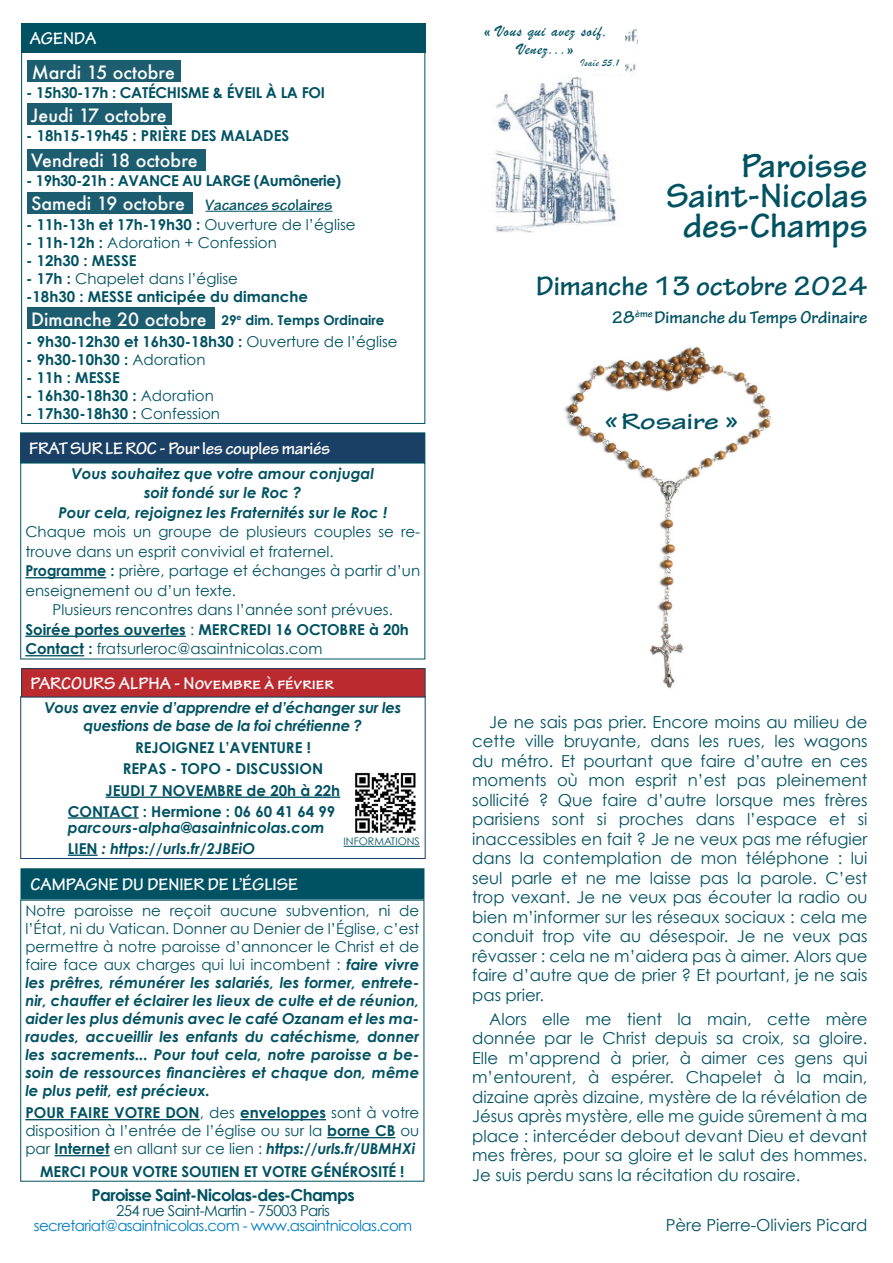
<style>
.page{position:relative;width:893px;height:1263px;background:#fff}
.page>*{position:absolute;margin:0;border:0;box-sizing:border-box;transform-origin:0 0}
.t1{font:700 36px/30px "Tekton Pro";color:#005262;text-align:right}
.t2{font:700 28.5px "Tekton Pro";color:#005262}
.t3{font:700 expanded 24px "Tekton Pro";color:#005262}
.t4{font:700 18px "Tekton Pro";color:#fff}
.t5{font:700 18px "Tekton Pro";letter-spacing:-.02em;color:#fff}
.t6{font:700 18px "Tekton Pro";color:#005262}
.t7{font:500 17.85px "Futura";color:#fff}
.t8{font:16.5px/19.5px "Century Gothic";color:#005262;text-align:justify}
.t9{font:700 16.5px "Century Gothic";letter-spacing:-.04em;color:#005262}
.t10{font:16.5px/18px "Brush Script";letter-spacing:.04em;color:#005262;text-align:center}
.t11{font:700 16.5px "Tekton Pro";color:#005262}
.t12{font:italic 700 15px/18px "Century Gothic";color:#005262;text-align:center}
.t13{font:700 15px/20.7px "Century Gothic";color:#005262}
.t14{font:15px/18px "Century Gothic";color:#005262;text-align:justify}
.t15{font:italic 700 15px/18px "Century Gothic";letter-spacing:-.02em;color:#005262;text-align:center}
.t16{font:15px "Century Gothic";letter-spacing:-.04em;color:#007dc2}
.t17{font:700 15px "Century Gothic";letter-spacing:-.03em;color:#005262}
.t18{font:700 15px "Century Gothic";letter-spacing:-.02em;color:#005262}
.t19{font:15px "Century Gothic";letter-spacing:-.04em;color:#005262}
.t20{font:700 13.5px "Century Gothic";color:#005262}
.t21{font:10.5px "Century Gothic";color:#005262}
.t22{font:10.5px "Brush Script";letter-spacing:.04em;color:#005262}
.s1{font-weight:400}
.s2{font-weight:700}
.s3{font-style:normal}
.s4{font-weight:400;font-style:normal}
.s5{font-weight:700;font-style:italic}
.s6{font-stretch:normal}
</style>
<div class="page">
<img style="left:492px;top:29px;width:146px;height:204px">
<div style="left:466px;top:22px;width:159px;height:50px;background:#fff"></div>
<div style="left:21px;top:52px;width:404px;height:372px;border:1px solid #005262"></div>
<div style="left:21px;top:23px;width:405px;height:29px;background:#005262"></div>
<div style="left:27px;top:308px;width:187px;height:21px;background:#1d5d70"></div>
<div style="left:28px;top:61px;width:153px;height:21px;background:#1d5d70"></div>
<div style="left:27px;top:104px;width:145px;height:21px;background:#1d5d70"></div>
<div style="left:27px;top:192px;width:166px;height:21px;background:#1d5d70"></div>
<div style="left:27px;top:149px;width:179px;height:22px;background:#1d5d70"></div>
<div style="left:21px;top:433px;width:404px;height:30px;background:#1a4065"></div>
<div style="left:20px;top:433px;width:405px;height:30px;border:1px solid #005262"></div>
<hr style="left:25px;top:577px;width:81px;height:1px;background:#005262">
<hr style="left:25px;top:635px;width:161px;height:2px;background:#005262">
<hr style="left:25px;top:655px;width:59px;height:1px;background:#005262">
<div style="left:21px;top:869px;width:403px;height:30px;background:#005262"></div>
<div style="left:21px;top:868px;width:403px;height:31px;border:2px solid #005262"></div>
<hr style="left:25px;top:1119px;width:175px;height:1px;background:#005262">
<hr style="left:240px;top:1119px;width:86px;height:1px;background:#005262">
<hr style="left:327px;top:1137px;width:68px;height:1px;background:#005262">
<hr style="left:54px;top:1155px;width:56px;height:1px;background:#005262">
<img style="left:564px;top:347px;width:208px;height:341px">
<hr style="left:206px;top:211px;width:127px;height:1px;background:#005262">
<hr style="left:106px;top:796px;width:234px;height:2px;background:#005262">
<hr style="left:68px;top:817px;width:71px;height:2px;background:#005262">
<hr style="left:68px;top:854px;width:30px;height:2px;background:#005262">
<div style="left:20px;top:696px;width:406px;height:163px;border:1px solid #1a4065"></div>
<div style="left:22px;top:669px;width:403px;height:28px;background:#bb2a2f"></div>
<div style="left:21px;top:668px;width:405px;height:29px;border:1px solid #1b405b"></div>
<hr style="left:344px;top:846px;width:76px;height:1px;background:#005262">
<img style="left:355px;top:773px;width:61px;height:60px">
<p class="t4" style="left:30px;top:27px;width:68px">AGENDA</p>
<p class="t7" style="left:32px;top:60px;width:145px">Mardi 15 octobre</p>
<p class="t7" style="left:31px;top:103px;width:137px">Jeudi 17 octobre</p>
<p class="t18" style="left:26px;top:83px;width:300px">- 15h30-17h : CATÉCHISME &amp; ÉVEIL À LA FOI</p>
<p class="t13" style="left:26px;top:125px;width:265px">- 18h15-19h45 : PRIÈRE DES MALADES</p>
<p class="t17" style="left:26px;top:171px;width:316px">- 19h30-21h : AVANCE AU LARGE (Aumônerie)</p>
<p class="t13" style="left:26px;top:214px;width:331px">- 11h-13h et 17h-19h30 : <span class="s1">Ouverture de l’église</span></p>
<p class="t14" style="left:26px;top:234px;width:252px"><span class="s2">- 11h-12h :</span> Adoration + Confession</p>
<p class="t13" style="left:26px;top:250px;width:112px">- 12h30 : MESSE</p>
<p class="t13" style="left:26px;top:269px;width:283px;line-height:18px">- 17h : <span class="s1">Chapelet dans l’église<br></span>-18h30 : MESSE anticipée du dimanche</p>
<p class="t20" style="left:221px;top:311px;width:164px">29<sup>e</sup> dim. Temps Ordinaire</p>
<p class="t13" style="left:26px;top:331px;width:373px">- 9h30-12h30 et 16h30-18h30 : <span class="s1">Ouverture de l’église</span></p>
<p class="t13" style="left:26px;top:349px;width:181px">- 9h30-10h30 : <span class="s1">Adoration</span></p>
<p class="t13" style="left:26px;top:367px;width:95px">- 11h : MESSE</p>
<p class="t13" style="left:26px;top:385px;width:189px">- 16h30-18h30 : <span class="s1">Adoration</span></p>
<p class="t13" style="left:26px;top:403px;width:195px">- 17h30-18h30 : <span class="s1">Confession</span></p>
<p class="t7" style="left:31px;top:149px;width:168px">Vendredi 18 octobre</p>
<p class="t7" style="left:31px;top:191px;width:155px">Samedi 19 octobre</p>
<p class="t11" style="left:206px;top:195px;width:128px">Vacances scolaires</p>
<p class="t7" style="left:31px;top:307px;width:177px">Dimanche 20 octobre</p>
<p class="t5" style="left:29px;top:438px;width:302px">FRAT SUR LE ROC - Pour les couples mariés</p>
<p class="t12" style="left:58px;top:463px;width:330px;line-height:19.5px">Vous souhaitez que votre amour conjugal soit fondé sur le Roc ?<br>Pour cela, rejoignez les Fraternités sur le Roc !</p>
<p class="t14" style="left:25px;top:523px;width:396px">Chaque mois un groupe de plusieurs couples se re-</p>
<p class="t14" style="left:25px;top:542px;width:310px">trouve dans un esprit convivial et fraternel.</p>
<p class="t14" style="left:25px;top:562px;width:396px"><span class="s2">Programme :</span> prière, partage et échanges à partir d’un</p>
<p class="t14" style="left:25px;top:581px;width:212px">enseignement ou d’un texte.</p>
<p class="t14" style="left:53px;top:601px;width:342px">Plusieurs rencontres dans l’année sont prévues.</p>
<p class="t13" style="left:25px;top:619px;width:385px">Soirée portes ouvertes <span class="s1">:</span> MERCREDI 16 OCTOBRE à 20h</p>
<p class="t14" style="left:25px;top:640px;width:299px"><span class="s2">Contact :</span> fratsurleroc@asaintnicolas.com</p>
<p class="t4" style="left:31px;top:673px;width:305px">PARCOURS ALPHA - Novembre à février</p>
<p class="t15" style="left:44px;top:698px;width:358px">Vous avez envie d’apprendre et d’échanger sur les questions de base de la foi chrétienne ?</p>
<p class="t13" style="left:123px;top:737px;width:202px;text-align:center">REJOIGNEZ L’AVENTURE !<br>REPAS - TOPO - DISCUSSION</p>
<p class="t13" style="left:68px;top:780px;width:274px;text-indent:38px">JEUDI 7 NOVEMBRE de 20h à 22h<br>CONTACT : Hermione : 06 60 41 64 99</p>
<p class="t12" style="left:68px;top:817px;width:258px;line-height:20.7px;text-align:left">parcours-alpha@asaintnicolas.com<br><span class="s3">LIEN</span> : https://urls.fr/2JBEiO</p>
<p class="t21" style="left:344px;top:835px;width:78px">INFORMATIONS</p>
<p class="t4" style="left:31px;top:874px;width:269px">CAMPAGNE DU DENIER DE L’ÉGLISE</p>
<p class="t12" style="left:25px;top:901px;width:395px;text-align:justify"><span class="s4">Notre paroisse ne reçoit aucune subvention, ni de l’État, ni du Vatican. Donner au Denier de l’Église, c’est permettre à notre paroisse d’annoncer le Christ et de faire face aux charges qui lui incombent :</span> faire vivre les prêtres, rémunérer les salariés, les former, entrete&shy;nir, chauffer et éclairer les lieux de culte et de réunion, aider les plus démunis avec le café Ozanam et les ma&shy;raudes, accueillir les enfants du catéchisme, donner les sacrements... Pour tout cela, notre paroisse a be&shy;soin de ressources financières et chaque don, même le plus petit, est précieux.</p>
<p class="t14" style="left:25px;top:1104px;width:395px"><span class="s2">POUR FAIRE VOTRE DON</span>, des <span class="s2">enveloppes</span> sont à votre disposition à l’entrée de l’église ou sur la <span class="s2">borne CB</span> ou par <span class="s2">Internet</span> en allant sur ce lien : <span class="s5">https://urls.fr/UBMHXi</span></p>
<p class="t13" style="left:40px;top:1160px;width:366px">MERCI POUR VOTRE SOUTIEN ET VOTRE GÉNÉROSITÉ !</p>
<p class="t9" style="left:92px;top:1185px;width:265px">Paroisse Saint-Nicolas-des-Champs</p>
<p class="t19" style="left:116px;top:1202px;width:215px">254 rue Saint-Martin - 75003 Paris</p>
<p class="t16" style="left:34px;top:1217px;width:380px">secretariat@asaintnicolas.com - www.asaintnicolas.com</p>
<p class="t10" style="left:484px;top:22px;width:125px">« Vous qui avez soif,<br>Venez...»</p>
<p class="t22" style="left:580px;top:56px;width:40px">Isaïe 55,1</p>
<h1 class="t1" style="left:666px;top:152px;width:203px">Paroisse<br>Saint-Nicolas des-Champs</h1>
<h2 class="t2" style="left:536px;top:269px;width:333px">Dimanche 13 octobre 2024</h2>
<p class="t6" style="left:611px;top:306px;width:257px">28<sup>ème</sup> Dimanche du Temps Ordinaire</p>
<h3 class="t3" style="left:605px;top:407px;width:133px"><span class="s6">«</span> Rosaire <span class="s6">»</span></h3>
<p class="t8" style="left:472px;top:712px;width:397px;text-indent:17px">Je ne sais pas prier. Encore moins au milieu de cette ville bruyante, dans les rues, les wagons du métro. Et pourtant que faire d’autre en ces moments où mon esprit n’est pas pleinement sollicité ? Que faire d’autre lorsque mes frères parisiens sont si proches dans l’espace et si inaccessibles en fait ? Je ne veux pas me réfugier dans la contemplation de mon téléphone : lui seul parle et ne me laisse pas la parole. C’est trop vexant. Je ne veux pas écouter la radio ou bien m’informer sur les réseaux sociaux : cela me conduit trop vite au désespoir. Je ne veux pas rêvasser : cela ne m’aidera pas à aimer. Alors que faire d’autre que de prier ? Et pourtant, je ne sais pas prier.</p>
<p class="t8" style="left:472px;top:1009px;width:397px;text-indent:17px">Alors elle me tient la main, cette mère donnée par le Christ depuis sa croix, sa gloire.<br>Elle m’apprend à prier, à aimer ces gens qui m’entourent, à espérer. Chapelet à la main, dizaine après dizaine, mystère de la révélation de Jésus après mystère, elle me guide sûrement à ma place : intercéder debout devant Dieu et devant mes frères, pour sa gloire et le salut des hommes.<br>Je suis perdu sans la récitation du rosaire.</p>
<p class="t8" style="left:666px;top:1215px;width:203px">Père Pierre-Oliviers Picard</p>
</div>
